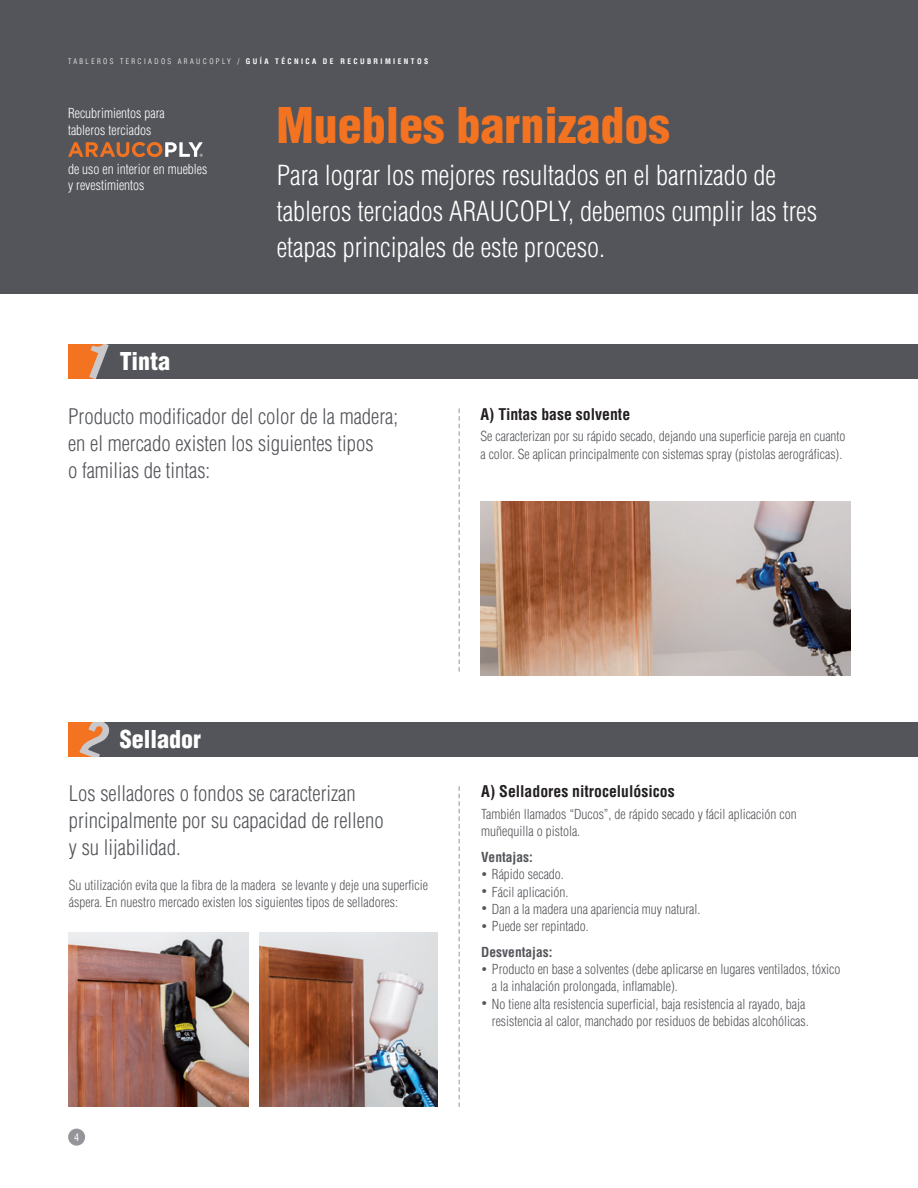
<style>
.page{position:relative;width:918px;height:1188px;background:#fff}
.page>*{position:absolute;margin:0;border:0;box-sizing:border-box;transform-origin:0 0}
.t1{font:900 condensed 48px "Helvetica LT Std";color:#f47321}
.t2{font:300 condensed 27px/36px "Helvetica LT Std";color:#fff}
.t3{font:900 condensed 24px "Helvetica LT Std";color:#fff}
.t4{font:300 condensed 21px/27px "Helvetica LT Std";color:#54555a}
.t5{font:700 condensed 15.75px "Helvetica LT Std";color:#231f20}
.t6{font:300 condensed 13.5px/17.2px "Helvetica LT Std";color:#54555a}
.t7{font:300 condensed 13.5px "Helvetica LT Std";color:#fff}
.t8{font:700 condensed 13.5px "Helvetica LT Std";color:#54555a}
.t9{font:condensed 10.05px "Helvetica LT Std";color:#fff}
.t10{font:300 condensed 7.5px "Helvetica LT Std";letter-spacing:.32em;color:#fff}
.s1{font-weight:700}
.s2{font-size:10.5px}
</style>
<div class="page">
<img style="left:480px;top:501px;width:370px;height:175px">
<img style="left:68px;top:933px;width:180px;height:174px">
<img style="left:259px;top:933px;width:179px;height:174px">
<div style="left:68px;top:722px;width:850px;height:34px;background:#54555a"></div>
<div style="left:68px;top:344px;width:850px;height:34px;background:#54555a"></div>
<div style="left:0;top:0;width:918px;height:293px;background:#54555a"></div>
<svg style="left:458px;top:786px;width:2px;height:321px"></svg>
<svg style="left:458px;top:409px;width:2px;height:263px"></svg>
<div style="left:68px;top:1129px;width:17px;height:17px;background:#959599;border-radius:50%"></div>
<svg style="left:68px;top:142px;width:135px;height:15px"></svg>
<svg style="left:68px;top:722px;width:44px;height:35px"></svg>
<svg style="left:68px;top:344px;width:41px;height:35px"></svg>
<p class="t10" style="left:68px;top:56px;width:362px">TABLEROS TERCIADOS ARAUCOPLY / <span class="s1">GUÍA TÉCNICA DE RECUBRIMIENTOS</span></p>
<p class="t7" style="left:68px;top:105px;width:98px">Recubrimientos para</p>
<p class="t7" style="left:68px;top:121px;width:85px">tableros terciados</p>
<p class="t7" style="left:68px;top:161px;width:141px">de uso en interior en muebles</p>
<p class="t7" style="left:68px;top:177px;width:78px">y revestimientos</p>
<p class="t3" style="left:120px;top:346px;width:52px">Tinta</p>
<p class="t1" style="left:276px;top:95px;width:395px">Muebles barnizados</p>
<p class="t2" style="left:277px;top:157px;width:542px">Para lograr los mejores resultados en el barnizado de tableros terciados ARAUCOPLY, debemos cumplir las tres etapas principales de este proceso.</p>
<p class="t4" style="left:68px;top:402px;width:332px">Producto modificador del color de la madera;</p>
<p class="t4" style="left:68px;top:429px;width:307px">en el mercado existen los siguientes tipos</p>
<p class="t4" style="left:68px;top:456px;width:144px">o familias de tintas:</p>
<p class="t5" style="left:480px;top:404px;width:151px">A) Tintas base solvente</p>
<p class="t6" style="left:480px;top:428px;width:367px">Se caracterizan por su rápido secado, dejando una superficie pareja en cuanto a color. Se aplican principalmente con sistemas spray (pistolas aerográficas).</p>
<p class="t3" style="left:120px;top:724px;width:83px">Sellador</p>
<p class="t4" style="left:69px;top:780px;width:316px">Los selladores o fondos se caracterizan principalmente por su capacidad de relleno</p>
<p class="t4" style="left:69px;top:834px;width:113px">y su lijabilidad.</p>
<p class="t6" style="left:69px;top:876px;width:361px">Su utilización evita que la fibra de la madera se levante y deje una superficie áspera. En nuestro mercado existen los siguientes tipos de selladores:</p>
<p class="t9" style="left:74px;top:1131px;width:7px">4</p>
<p class="t5" style="left:481px;top:782px;width:195px">A) Selladores nitrocelulósicos</p>
<p class="t6" style="left:481px;top:805px;width:317px">También llamados “Ducos”, de rápido secado y fácil aplicación con muñequilla o pistola.</p>
<p class="t8" style="left:481px;top:849px;width:53px">Ventajas:</p>
<p class="t6" style="left:481px;top:866px;width:84px"><span class="s2">•</span> Rápido secado.</p>
<p class="t6" style="left:481px;top:883px;width:89px"><span class="s2">•</span> Fácil aplicación.</p>
<p class="t6" style="left:481px;top:900px;width:221px"><span class="s2">•</span> Dan a la madera una apariencia muy natural.</p>
<p class="t6" style="left:481px;top:917px;width:109px"><span class="s2">•</span> Puede ser repintado.</p>
<p class="t8" style="left:481px;top:943px;width:73px">Desventajas:</p>
<p class="t6" style="left:481px;top:960px;width:361px"><span class="s2">•</span> Producto en base a solventes (debe aplicarse en lugares ventilados, tóxico</p>
<p class="t6" style="left:492px;top:978px;width:187px">a la inhalación prolongada, inflamable).</p>
<p class="t6" style="left:481px;top:995px;width:326px"><span class="s2">•</span> No tiene alta resistencia superficial, baja resistencia al rayado, baja</p>
<p class="t6" style="left:492px;top:1012px;width:318px">resistencia al calor, manchado por residuos de bebidas alcohólicas.</p>
</div>
